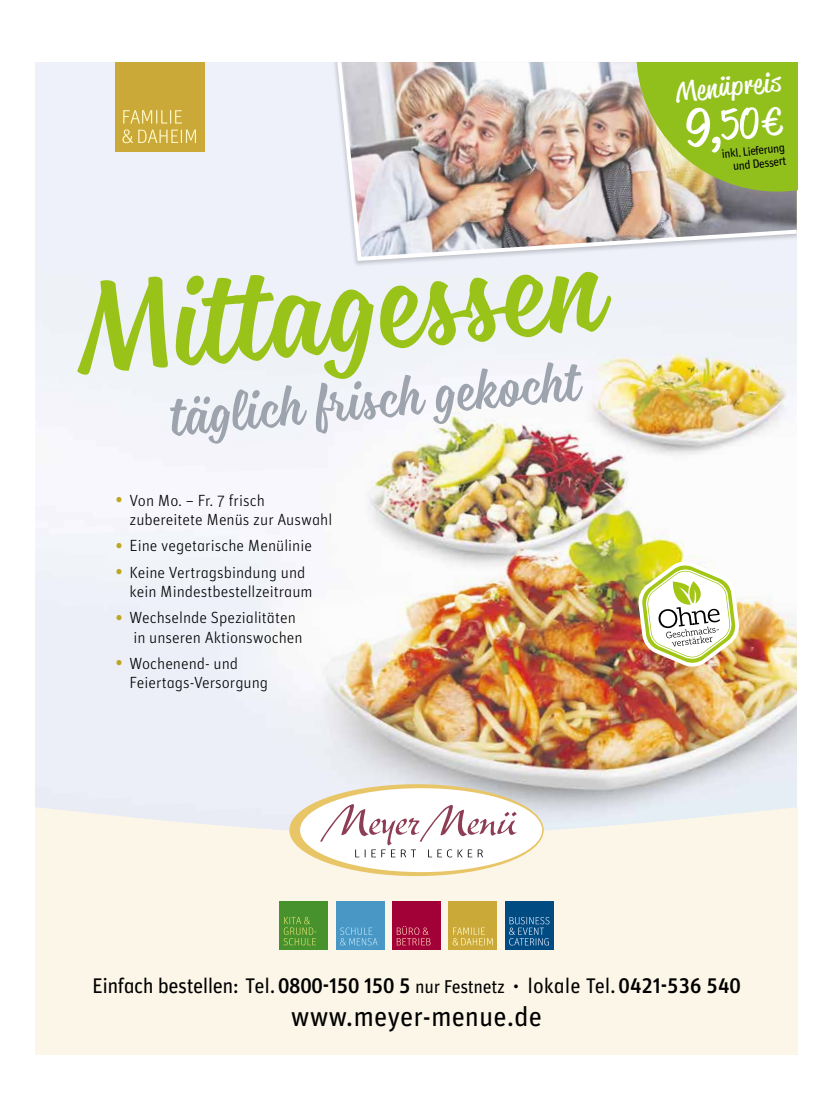
<style>
.page{position:relative;width:833px;height:1117px;background:#fff}
.page>*{position:absolute;margin:0;border:0;box-sizing:border-box;transform-origin:0 0}
.t1{font:133.88px "Blonde Script";color:#9ac319}
.t2{font:57.75px "Blonde Script";color:#9da4ad}
.t3{font:41.62px "Reklame Script";color:#fff;scale:1.22 1}
.t4{font:27.5px "Unit OT";color:#000}
.t5{font:25.75px "Reklame Script";color:#fff;scale:1.3 1}
.t6{font:21.12px "Unit OT";letter-spacing:-.025em;color:#000}
.t7{font:300 16.12px/19.1px "Unit OT";color:#000}
.t8{font:12px/13.1px "Unit OT";color:#000;text-align:right}
.s1{font-weight:400;font-size:22.12px;color:#bea61d}
.s2{font-size:53.12px}
.s3{font-size:48.75px}
.s4{font-size:37.12px}
.s5{font-weight:500}
.s6{font-size:18.5px}
</style>
<div class="page">
<img style="left:35px;top:62px;width:761px;height:744px">
<div style="left:35px;top:806px;width:762px;height:248px;background:#fbf6e7"></div>
<div style="left:115px;top:62px;width:89px;height:89px;background:#cba939"></div>
<svg style="left:122px;top:129px;width:74px;height:14px"></svg>
<svg style="left:123px;top:110px;width:59px;height:13px"></svg>
<svg style="left:289px;top:784px;width:254px;height:91px"></svg>
<div style="left:279px;top:901px;width:49px;height:48px;background:#47922d"></div>
<svg style="left:283px;top:916px;width:33px;height:29px"></svg>
<div style="left:336px;top:901px;width:48px;height:48px;background:#4997c5"></div>
<svg style="left:340px;top:927px;width:38px;height:18px"></svg>
<div style="left:392px;top:901px;width:49px;height:48px;background:#a20138"></div>
<svg style="left:397px;top:926px;width:33px;height:19px"></svg>
<div style="left:448px;top:901px;width:49px;height:48px;background:#cba939"></div>
<svg style="left:452px;top:927px;width:40px;height:18px"></svg>
<div style="left:505px;top:901px;width:48px;height:48px;background:#004b82"></div>
<svg style="left:509px;top:917px;width:40px;height:28px"></svg>
<img style="left:636px;top:556px;width:105px;height:116px">
<div style="left:330px;top:263px;width:466px;height:10px;background:#eef1fa"></div>
<img style="left:330px;top:62px;width:466px;height:201px">
<svg style="left:636px;top:62px;width:161px;height:129px;background:#9dbe36"></svg>
<h1 class="t1" style="left:68px;top:253px;width:535px;rotate:-5deg">Mittagessen</h1>
<h2 class="t2" style="left:169px;top:383px;width:412px;rotate:-5deg">täglich frisch gekocht</h2>
<p class="t7" style="left:130px;top:490px;width:204px;text-indent:-15px"><span class="s1">•</span> Von Mo. – Fr. 7 frisch zubereitete Menüs zur Auswahl</p>
<p class="t7" style="left:115px;top:536px;width:198px"><span class="s1">•</span> Eine vegetarische Menülinie</p>
<p class="t7" style="left:130px;top:562px;width:185px;text-indent:-15px"><span class="s1">•</span> Keine Vertragsbindung und kein Mindestbestellzeitraum</p>
<p class="t7" style="left:133px;top:608px;width:171px;text-indent:-18px"><span class="s1">•</span> Wechselnde Spezialitäten in unseren Aktionswochen</p>
<p class="t7" style="left:130px;top:654px;width:140px;text-indent:-15px"><span class="s1">•</span> Wochenend- und<br>Feiertags-Versorgung</p>
<h3 class="t5" style="left:674px;top:75px;width:83px;rotate:-6deg">Menüpreis</h3>
<h3 class="t3" style="left:683px;top:101px;width:81px;rotate:-6deg"><span class="s2">9</span><span class="s3">,</span>50<span class="s4">€</span></h3>
<p class="t8" style="left:721px;top:148px;width:65px;rotate:-6deg">inkl. Lieferung und Dessert</p>
<h3 class="t6" style="left:92px;top:972px;width:650px">Einfach bestellen: Tel. <span class="s5">0800-150 150 5</span> <span class="s6">nur Festnetz</span> <sup>.</sup> lokale Tel. <span class="s5">0421-536 540</span></h3>
<h3 class="t4" style="left:291px;top:999px;width:253px">www.meyer-menue.de</h3>
</div>
